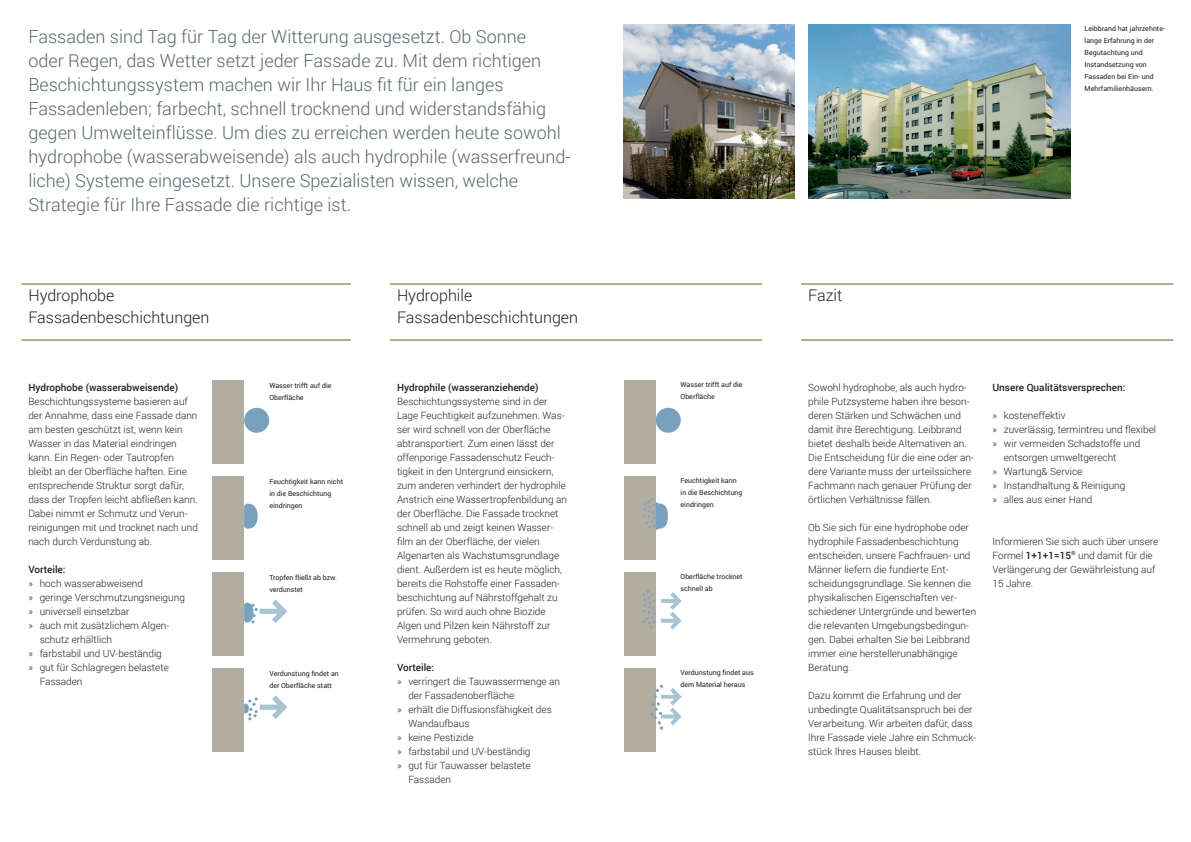
<style>
.page{position:relative;width:1191px;height:842px;background:#fff}
.page>*{position:absolute;margin:0;border:0;box-sizing:border-box;transform-origin:0 0}
.t1{font:300 18px/24px "Roboto";color:#57686c}
.Fließtext{font:300 16px "Roboto";color:#231f20}
.Fließtext-2{font:300 10px/14px "Roboto";color:#231f20}
.Fließtext-3{font:500 10px "Roboto";color:#231f20}
.Fließtext-4{font:7px/12px "Roboto";color:#231f20}
.s1{font-weight:500}
</style>
<div class="page">
<img style="left:624px;top:24px;width:170px;height:174px">
<hr style="left:21px;top:284px;width:330px;height:1px;background:#6c5619">
<hr style="left:390px;top:284px;width:372px;height:1px;background:#6c5619">
<hr style="left:801px;top:284px;width:372px;height:1px;background:#6c5619">
<hr style="left:21px;top:340px;width:330px;height:1px;background:#6c5619">
<hr style="left:390px;top:340px;width:372px;height:1px;background:#6c5619">
<hr style="left:801px;top:340px;width:372px;height:1px;background:#6c5619">
<div style="left:213px;top:381px;width:31px;height:83px;background:#b2ae9f"></div>
<div style="left:244px;top:408px;width:25px;height:25px;background:#79a1bd;border-radius:50%"></div>
<div style="left:213px;top:476px;width:31px;height:84px;background:#b2ae9f"></div>
<svg style="left:244px;top:504px;width:14px;height:25px"></svg>
<div style="left:213px;top:572px;width:31px;height:84px;background:#b2ae9f"></div>
<div style="left:213px;top:668px;width:31px;height:84px;background:#b2ae9f"></div>
<svg style="left:244px;top:695px;width:43px;height:25px"></svg>
<svg style="left:244px;top:599px;width:43px;height:24px"></svg>
<div style="left:624px;top:381px;width:32px;height:83px;background:#b2ae9f"></div>
<div style="left:656px;top:408px;width:25px;height:25px;background:#79a1bd;border-radius:50%"></div>
<div style="left:624px;top:476px;width:32px;height:84px;background:#b2ae9f"></div>
<svg style="left:642px;top:497px;width:26px;height:34px"></svg>
<div style="left:624px;top:572px;width:32px;height:84px;background:#b2ae9f"></div>
<svg style="left:642px;top:590px;width:39px;height:39px"></svg>
<div style="left:624px;top:668px;width:32px;height:83px;background:#b2ae9f"></div>
<svg style="left:650px;top:685px;width:31px;height:44px"></svg>
<img style="left:808px;top:24px;width:262px;height:174px">
<p class="t1" style="left:28px;top:24px;width:499px">Fassaden sind Tag für Tag der Witterung ausgesetzt. Ob Sonne</p>
<p class="t1" style="left:28px;top:48px;width:514px">oder Regen, das Wetter setzt jeder Fassade zu. Mit dem richtigen</p>
<p class="t1" style="left:28px;top:72px;width:476px">Beschichtungssystem machen wir Ihr Haus fit für ein langes</p>
<p class="t1" style="left:28px;top:96px;width:544px">Fassadenleben; farbecht, schnell trocknend und widerstandsfähig gegen Umwelteinflüsse. Um dies zu erreichen werden heute sowohl hydrophobe (wasserabweisende) als auch hydrophile (wasserfreund&shy;liche) Systeme eingesetzt. Unsere Spezialisten wissen, welche</p>
<p class="t1" style="left:28px;top:192px;width:324px">Strategie für Ihre Fassade die richtige ist.</p>
<p class="Fließtext-4" style="left:1084px;top:23px;width:82px">Leibbrand hat jahrzehnte-</p>
<p class="Fließtext-4" style="left:1084px;top:35px;width:71px">lange Erfahrung in der</p>
<p class="Fließtext-4" style="left:1084px;top:47px;width:64px">Begutachtung und<br>Instandsetzung von</p>
<p class="Fließtext-4" style="left:1084px;top:71px;width:70px">Fassaden bei Ein- und</p>
<p class="Fließtext-4" style="left:1084px;top:83px;width:71px">Mehrfamilienhäusern.</p>
<p class="Fließtext" style="left:28px;top:284px;width:88px">Hydrophobe</p>
<p class="Fließtext" style="left:28px;top:306px;width:183px">Fassadenbeschichtungen</p>
<p class="Fließtext" style="left:397px;top:284px;width:77px">Hydrophile</p>
<p class="Fließtext" style="left:397px;top:306px;width:183px">Fassadenbeschichtungen</p>
<p class="Fließtext" style="left:808px;top:284px;width:36px">Fazit</p>
<p class="Fließtext-2" style="left:28px;top:380px;width:171px"><span class="s1">Hydrophobe (wasserabweisende)<br></span>Beschichtungssysteme basieren auf der Annahme, dass eine Fassade dann am besten geschützt ist, wenn kein Wasser in das Material eindringen kann. Ein Regen- oder Tautropfen bleibt an der Oberfläche haften. Eine entsprechende Struktur sorgt dafür, dass der Tropfen leicht abfließen kann.<br>Dabei nimmt er Schmutz und Verun&shy;reinigungen mit und trocknet nach und nach durch Verdunstung ab.</p>
<p class="Fließtext-3" style="left:28px;top:562px;width:39px">Vorteile:</p>
<p class="Fließtext-2" style="left:28px;top:576px;width:116px">» hoch wasserabweisend</p>
<p class="Fließtext-2" style="left:28px;top:590px;width:158px">» geringe Verschmutzungsneigung</p>
<p class="Fließtext-2" style="left:28px;top:604px;width:103px">» universell einsetzbar</p>
<p class="Fließtext-2" style="left:28px;top:618px;width:142px">» auch mit zusätzlichem Algen-</p>
<p class="Fließtext-2" style="left:40px;top:632px;width:74px">schutz erhältlich</p>
<p class="Fließtext-2" style="left:28px;top:646px;width:135px">» farbstabil und UV-beständig</p>
<p class="Fließtext-2" style="left:28px;top:660px;width:142px">» gut für Schlagregen belastete</p>
<p class="Fließtext-2" style="left:40px;top:674px;width:44px">Fassaden</p>
<p class="Fließtext-4" style="left:269px;top:379px;width:64px">Wasser trifft auf die</p>
<p class="Fließtext-4" style="left:269px;top:391px;width:36px">Oberfläche</p>
<p class="Fließtext-4" style="left:269px;top:475px;width:75px">Feuchtigkeit kann nicht in die Beschichtung eindringen</p>
<p class="Fließtext-4" style="left:269px;top:571px;width:69px">Tropfen fließt ab bzw. verdunstet</p>
<p class="Fließtext-4" style="left:269px;top:667px;width:71px">Verdunstung findet an der Oberfläche statt</p>
<p class="Fließtext-2" style="left:397px;top:380px;width:172px"><span class="s1">Hydrophile (wasseranziehende)<br></span>Beschichtungssysteme sind in der Lage Feuchtigkeit aufzunehmen. Was&shy;ser wird schnell von der Oberfläche abtransportiert. Zum einen lässt der offenporige Fassadenschutz Feuch&shy;tigkeit in den Untergrund einsickern, zum anderen verhindert der hydrophile Anstrich eine Wassertropfenbildung an der Oberfläche. Die Fassade trocknet schnell ab und zeigt keinen Wasser&shy;film an der Oberfläche, der vielen Algenarten als Wachstumsgrundlage dient. Außerdem ist es heute möglich, bereits die Rohstoffe einer Fassaden&shy;beschichtung auf Nährstoffgehalt zu prüfen. So wird auch ohne Biozide Algen und Pilzen kein Nährstoff zur Vermehrung geboten.</p>
<p class="Fließtext-3" style="left:397px;top:660px;width:39px">Vorteile:</p>
<p class="Fließtext-2" style="left:397px;top:674px;width:165px">» verringert die Tauwassermenge an</p>
<p class="Fließtext-2" style="left:408px;top:688px;width:107px">der Fassadenoberfläche</p>
<p class="Fließtext-2" style="left:397px;top:702px;width:156px">» erhält die Diffusionsfähigkeit des</p>
<p class="Fließtext-2" style="left:408px;top:716px;width:63px">Wandaufbaus</p>
<p class="Fließtext-2" style="left:397px;top:730px;width:78px">» keine Pestizide</p>
<p class="Fließtext-2" style="left:397px;top:744px;width:135px">» farbstabil und UV-beständig</p>
<p class="Fließtext-2" style="left:397px;top:758px;width:135px">» gut für Tauwasser belastete</p>
<p class="Fließtext-2" style="left:408px;top:772px;width:44px">Fassaden</p>
<p class="Fließtext-4" style="left:680px;top:379px;width:64px">Wasser trifft auf die</p>
<p class="Fließtext-4" style="left:680px;top:391px;width:36px">Oberfläche</p>
<p class="Fließtext-4" style="left:680px;top:475px;width:58px">Feuchtigkeit kann</p>
<p class="Fließtext-4" style="left:680px;top:487px;width:64px">in die Beschichtung eindringen</p>
<p class="Fließtext-4" style="left:680px;top:571px;width:64px">Oberfläche trocknet schnell ab</p>
<p class="Fließtext-4" style="left:680px;top:667px;width:75px">Verdunstung findet aus dem Material heraus</p>
<p class="Fließtext-2" style="left:808px;top:380px;width:167px">Sowohl hydrophobe, als auch hydro&shy;phile Putzsysteme haben ihre beson&shy;deren Stärken und Schwächen und damit ihre Berechtigung. Leibbrand bietet deshalb beide Alternativen an.<br>Die Entscheidung für die eine oder an&shy;dere Variante muss der urteilssichere Fachmann nach genauer Prüfung der örtlichen Verhältnisse fällen.</p>
<p class="Fließtext-2" style="left:808px;top:520px;width:170px">Ob Sie sich für eine hydrophobe oder hydrophile Fassadenbeschichtung entscheiden, unsere Fachfrauen- und Männer liefern die fundierte Ent&shy;scheidungsgrundlage. Sie kennen die physikalischen Eigenschaften ver&shy;schiedener Untergründe und bewerten die relevanten Umgebungsbedingun&shy;gen. Dabei erhalten Sie bei Leibbrand immer eine herstellerunabhängige Beratung.</p>
<p class="Fließtext-2" style="left:808px;top:688px;width:169px">Dazu kommt die Erfahrung und der unbedingte Qualitätsanspruch bei der Verarbeitung. Wir arbeiten dafür, dass Ihre Fassade viele Jahre ein Schmuck&shy;stück Ihres Hauses bleibt.</p>
<p class="Fließtext-3" style="left:992px;top:380px;width:134px">Unsere Qualitätsversprechen:</p>
<p class="Fließtext-2" style="left:992px;top:408px;width:75px">» kosteneffektiv</p>
<p class="Fließtext-2" style="left:992px;top:422px;width:165px">» zuverlässig, termintreu und flexibel</p>
<p class="Fließtext-2" style="left:992px;top:436px;width:149px">» wir vermeiden Schadstoffe und</p>
<p class="Fließtext-2" style="left:1003px;top:450px;width:114px">entsorgen umweltgerecht</p>
<p class="Fließtext-2" style="left:992px;top:464px;width:91px">» Wartung&amp; Service</p>
<p class="Fließtext-2" style="left:992px;top:478px;width:134px">» Instandhaltung &amp; Reinigung</p>
<p class="Fließtext-2" style="left:992px;top:492px;width:101px">» alles aus einer Hand</p>
<p class="Fließtext-2" style="left:992px;top:534px;width:167px">Informieren Sie sich auch über unsere<br>Formel <span class="s1">1+1+1=15</span><sup>®</sup> und damit für die<br>Verlängerung der Gewährleistung auf<br>15 Jahre.</p>
</div>
